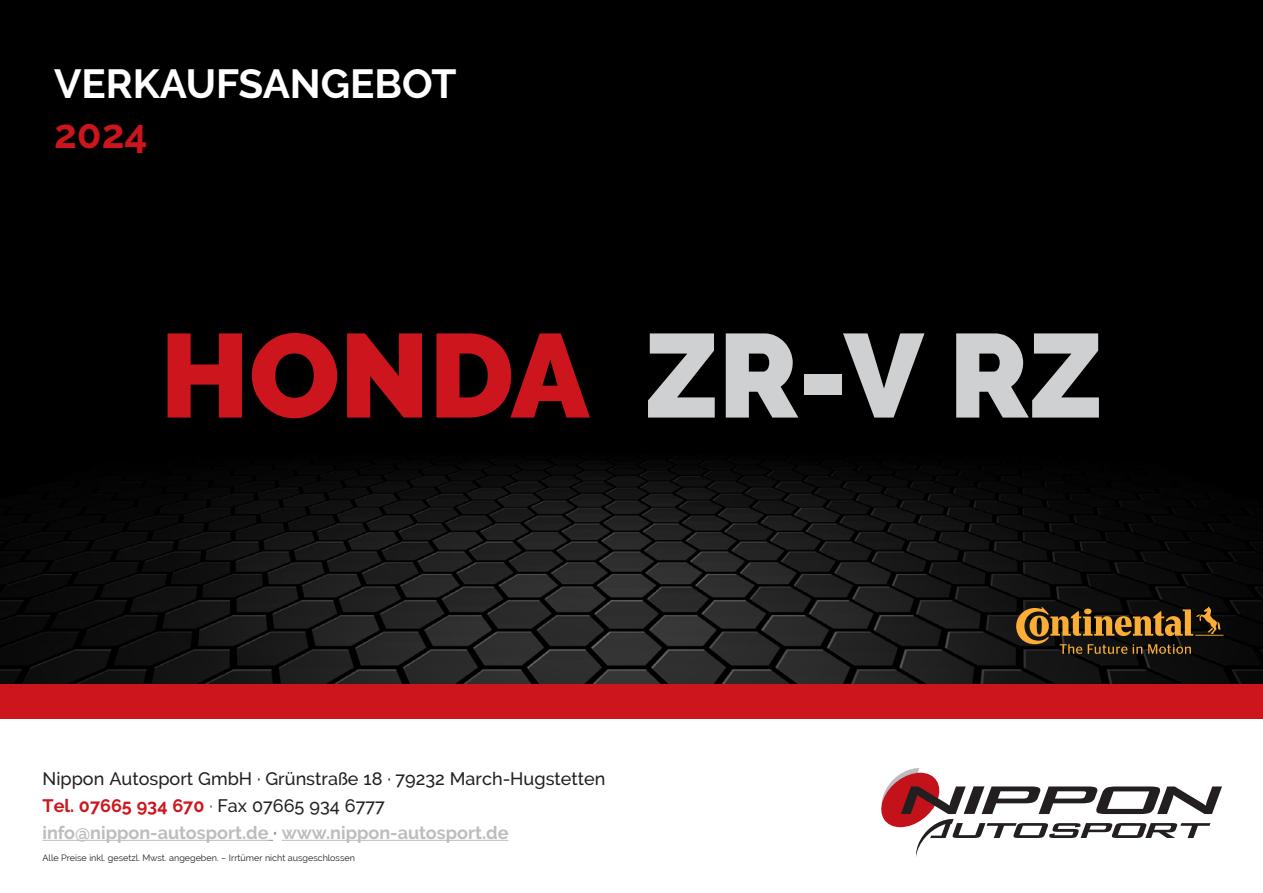
<style>
.page{position:relative;width:1263px;height:893px;background:#fff}
.page>*{position:absolute;margin:0;border:0;box-sizing:border-box;transform-origin:0 0}
.t1{font:900 118.5px "Raleway";color:#cfd0d2}
.t2{font:700 40.5px "Raleway";color:#fff}
.t3{font:700 40.5px "Raleway";color:#cd151d}
.t4{font:500 18px/27px "Raleway";color:#231f20}
.t5{font:9px "Raleway";color:#231f20}
.s1{color:#cd151d}
.s2{font-weight:700;color:#cd151d}
.s3{font-weight:400}
.s4{font-weight:700;color:#bcbdc0}
.s5{font-weight:700;color:#939598}
</style>
<div class="page">
<img style="left:0;top:0;width:1263px;height:685px">
<svg style="left:881px;top:768px;width:341px;height:89px"></svg>
<div style="left:0;top:685px;width:1263px;height:34px;background:#cd151d"></div>
<hr style="left:43px;top:840px;width:225px;height:1px;background:#bcbdc0">
<hr style="left:282px;top:840px;width:226px;height:1px;background:#bcbdc0">
<svg style="left:1016px;top:606px;width:207px;height:48px;background:#553d18"></svg>
<h2 class="t2" style="left:54px;top:61px;width:404px">VERKAUFSANGEBOT</h2>
<h2 class="t3" style="left:54px;top:110px;width:95px">2024</h2>
<h1 class="t1" style="left:160px;top:307px;width:944px"><span class="s1">HONDA</span> ZR-V RZ</h1>
<p class="t4" style="left:43px;top:765px;width:564px">Nippon Autosport GmbH · Grünstraße 18 · 79232 March-Hugstetten<br><span class="s2">Tel. 07665 934 670</span> <span class="s3">·</span> Fax 07665 934 6777 <span class="s4">info@nippon-autosport.de</span> <span class="s5">·</span> <span class="s4">www.nippon-autosport.de</span></p>
<p class="t5" style="left:43px;top:853px;width:314px">Alle Preise inkl. gesetzl. Mwst. angegeben. – Irrtümer nicht ausgeschlossen</p>
</div>
